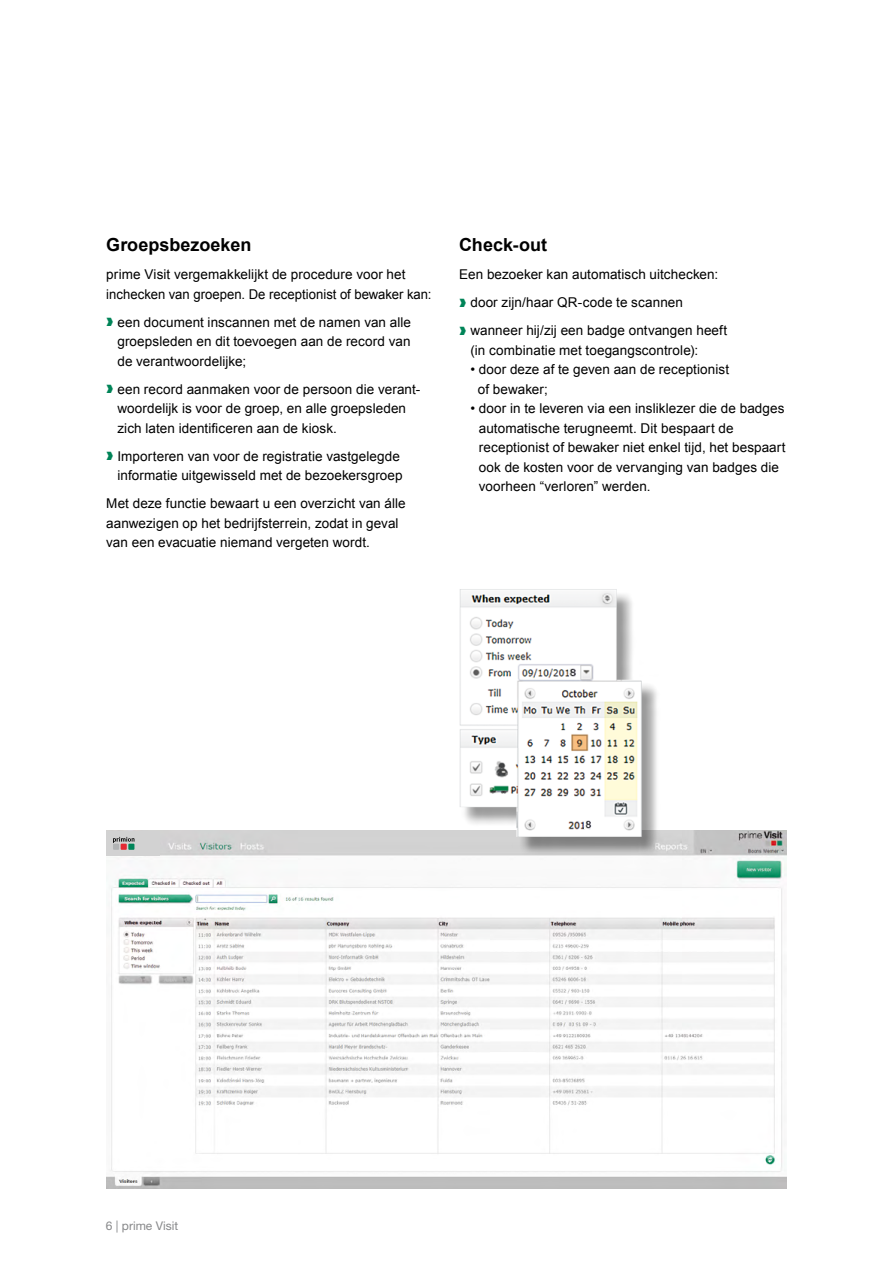
<style>
.page{position:relative;width:893px;height:1263px;background:#fff}
.page>*{position:absolute;margin:0;border:0;box-sizing:border-box;transform-origin:0 0}
.t1{font:700 18px "Arial";color:#000}
.t2{font:13.5px/19.5px "Arial";letter-spacing:.005em;color:#000}
.t3{font:12px "Helvetica Neue LT Std";color:#87888a}
.s1{color:#008458}
</style>
<div class="page">
<img style="left:106px;top:831px;width:681px;height:357px">
<div style="left:106px;top:831px;width:54px;height:25px;background:#d2d2d2"></div>
<svg style="left:113px;top:837px;width:21px;height:13px"></svg>
<div style="left:461px;top:591px;width:200px;height:264px;background:#000;opacity:.4"></div>
<img style="left:459px;top:589px;width:183px;height:248px">
<svg style="left:585px;top:821px;width:6px;height:7px"></svg>
<svg style="left:569px;top:669px;width:6px;height:7px"></svg>
<h1 class="t1" style="left:106px;top:233px;width:147px">Groepsbezoeken</h1>
<p class="t2" style="left:106px;top:265px;width:327px">prime Visit vergemakkelijkt de procedure voor het inchecken van groepen. De receptionist of bewaker kan:</p>
<p class="t2" style="left:117px;top:312px;width:295px;text-align:justify;text-indent:-11px"><span class="s1">❱</span> een document inscannen met de namen van alle groepsleden en dit toevoegen aan de record van de verantwoordelijke;</p>
<p class="t2" style="left:117px;top:379px;width:304px;text-indent:-11px"><span class="s1">❱</span> een record aanmaken voor de persoon die verant&shy;woordelijk is voor de groep, en alle groepsleden zich laten identificeren aan de kiosk.</p>
<p class="t2" style="left:106px;top:446px;width:298px;text-align:right"><span class="s1">❱</span> Importeren van voor de registratie vastgelegde informatie uitgewisseld met de bezoekersgroep</p>
<p class="t2" style="left:106px;top:494px;width:301px">Met deze functie bewaart u een overzicht van álle aanwezigen op het bedrijfsterrein, zodat in geval van een evacuatie niemand vergeten wordt.</p>
<h1 class="t1" style="left:459px;top:233px;width:90px">Check-out</h1>
<p class="t2" style="left:459px;top:261px;width:269px;line-height:28px">Een bezoeker kan automatisch uitchecken: <span class="s1">❱</span> door zijn/haar QR-code te scannen<br><span class="s1">❱</span> wanneer hij/zij een badge ontvangen heeft</p>
<p class="t2" style="left:470px;top:340px;width:229px">(in combinatie met toegangscontrole):</p>
<p class="t2" style="left:478px;top:360px;width:253px;text-indent:-8px">• door deze af te geven aan de receptionist of bewaker;</p>
<p class="t2" style="left:479px;top:399px;width:308px;text-indent:-8px">• door in te leveren via een insliklezer die de badges automatische terugneemt. Dit bespaart de receptionist of bewaker niet enkel tijd, het bespaart ook de kosten voor de vervanging van badges die voorheen “verloren” werden.</p>
<p class="t3" style="left:106px;top:1218px;width:74px">6 | prime Visit</p>
</div>
